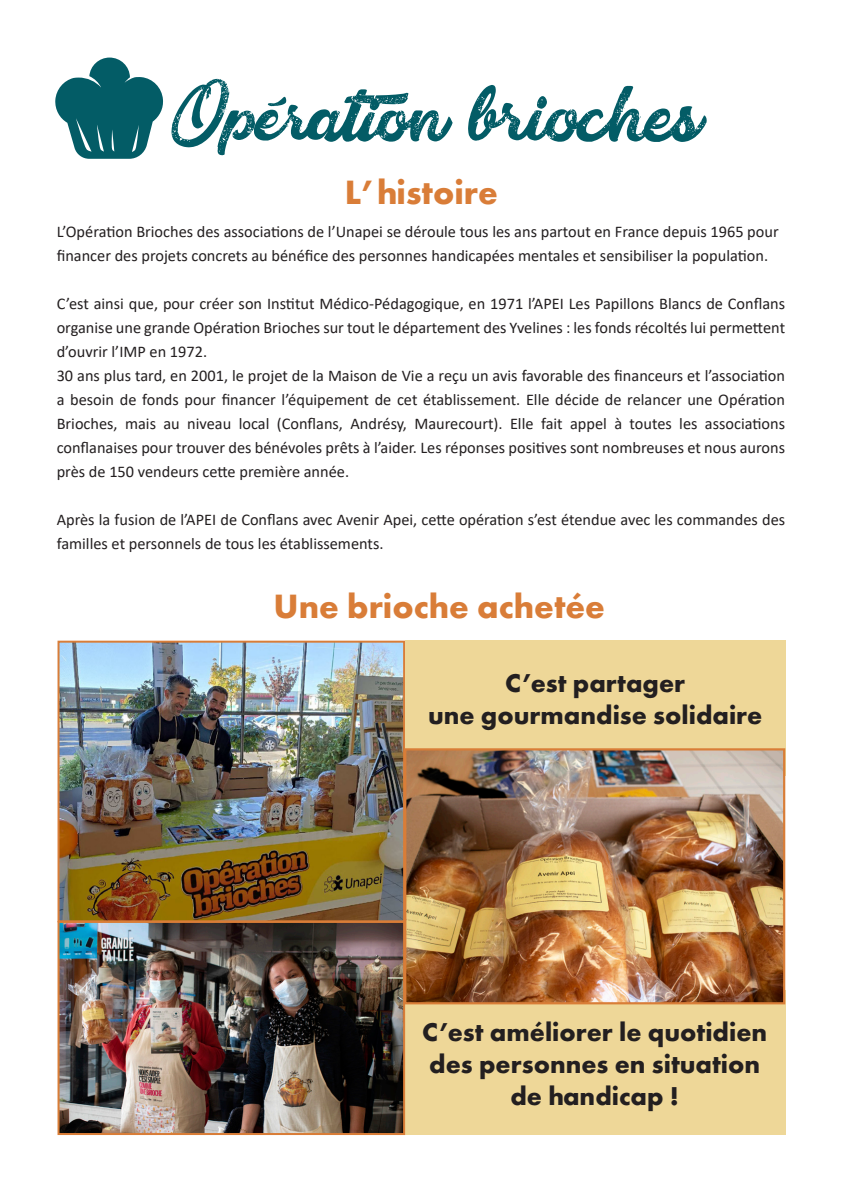
<style>
.page{position:relative;width:842px;height:1191px;background:#fff}
.page>*{position:absolute;margin:0;border:0;box-sizing:border-box;transform-origin:0 0}
.t1{font:700 35px "Futura New";color:#d97d38}
.t2{font:700 26.8px/32px "Futura New";color:#231f20}
.t3{font:16.4px/24px "Calibri";color:#231f20;text-align:justify}
</style>
<div class="page">
<svg style="left:55px;top:58px;width:108px;height:101px"></svg>
<svg style="left:171px;top:79px;width:282px;height:77px"></svg>
<svg style="left:468px;top:85px;width:239px;height:57px"></svg>
<img style="left:61px;top:643px;width:341px;height:489px">
<div style="left:58px;top:640px;width:347px;height:282px;border:2px solid #d97d38"></div>
<div style="left:405px;top:640px;width:380px;height:136px;background:#eed798"></div>
<div style="left:404px;top:990px;width:381px;height:145px;background:#eed798"></div>
<div style="left:58px;top:921px;width:347px;height:214px;border:2px solid #d97d37"></div>
<img style="left:407px;top:751px;width:375px;height:250px">
<div style="left:404px;top:748px;width:381px;height:256px;border:2px solid #d97d37"></div>
<p class="t1" style="left:345px;top:170px;width:155px">L’histoire</p>
<p class="t3" style="left:57px;top:219px;width:723px">L’Opération Brioches des associations de l’Unapei se déroule tous les ans partout en France depuis 1965 pour</p>
<p class="t3" style="left:57px;top:243px;width:713px">financer des projets concrets au bénéfice des personnes handicapées mentales et sensibiliser la population.</p>
<p class="t3" style="left:57px;top:291px;width:730px">C’est ainsi que, pour créer son Institut Médico-Pédagogique, en 1971 l’APEI Les Papillons Blancs de Conflans organise une grande Opération Brioches sur tout le département des Yvelines : les fonds récoltés lui permettent d’ouvrir l’IMP en 1972.</p>
<p class="t3" style="left:57px;top:363px;width:730px">30 ans plus tard, en 2001, le projet de la Maison de Vie a reçu un avis favorable des financeurs et l’association a besoin de fonds pour financer l’équipement de cet établissement. Elle décide de relancer une Opération Brioches, mais au niveau local (Conflans, Andrésy, Maurecourt). Elle fait appel à toutes les associations conflanaises pour trouver des bénévoles prêts à l’aider. Les réponses positives sont nombreuses et nous aurons près de 150 vendeurs cette première année.</p>
<p class="t3" style="left:57px;top:507px;width:730px">Après la fusion de l’APEI de Conflans avec Avenir Apei, cette opération s’est étendue avec les commandes des familles et personnels de tous les établissements.</p>
<p class="t1" style="left:273px;top:583px;width:333px">Une brioche achetée</p>
<p class="t2" style="left:505px;top:666px;width:181px">C’est partager</p>
<p class="t2" style="left:428px;top:698px;width:336px">une gourmandise solidaire</p>
<p class="t2" style="left:422px;top:1015px;width:346px">C’est améliorer le quotidien des personnes en situation</p>
<p class="t2" style="left:510px;top:1079px;width:170px">de handicap !</p>
</div>
